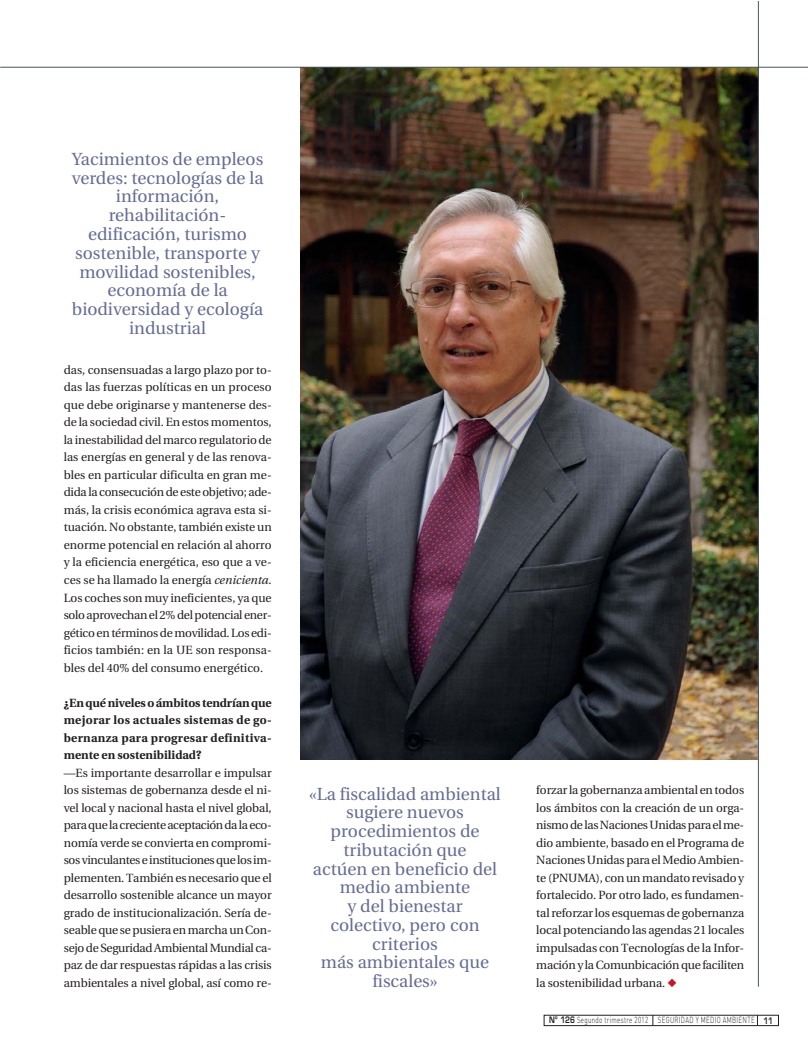
<style>
.page{position:relative;width:808px;height:1053px;background:#fff}
.page>*{position:absolute;margin:0;border:0;box-sizing:border-box;transform-origin:0 0}
.t1{font:17.5px/18.8px "Utopia";color:#656c95;text-align:center}
.t2{font:11.88px/17.5px "Utopia";letter-spacing:-.01em;color:#231f20;text-align:justify}
.t3{font:700 11.88px/17.5px "Utopia";letter-spacing:.025em;color:#231f20;text-align:justify}
.t4{font:300 8.75px "DIN";letter-spacing:.05em;color:#231f20;scale:.7 1}
.s1{font-style:italic}
.s2{color:#ce171e}
.s3{font-family:"Eurostile";font-weight:600}
</style>
<div class="page">
<img style="left:300px;top:68px;width:458px;height:691px">
<hr style="left:0;top:67px;width:808px;height:1px;background:#455560">
<hr style="left:758px;top:1px;width:1px;height:985px;background:#455560">
<div style="left:544px;top:1014px;width:234px;height:11px;border:1px solid #231f20"></div>
<h1 class="t1" style="left:72px;top:151px;width:193px">Yacimientos de empleos verdes: tecnologías de la información, rehabilitación&shy;edificación, turismo sostenible, transporte y movilidad sostenibles, economía de la biodiversidad y ecología industrial</h1>
<p class="t2" style="left:64px;top:362px;width:209px">das, consensuadas a largo plazo por to&shy;das las fuerzas políticas en un proceso que debe originarse y mantenerse des&shy;de la sociedad civil. En estos momentos, la inestabilidad del marco regulatorio de las energías en general y de las renova&shy;bles en particular dificulta en gran me&shy;dida la consecución de este objetivo; ade&shy;más, la crisis económica agrava esta si&shy;tuación. No obstante, también existe un enorme potencial en relación al ahorro y la eficiencia energética, eso que a ve&shy;ces se ha llamado la energía <span class="s1">cenicienta</span>.<br>Los coches son muy ineficientes, ya que solo aprovechan el 2% del potencial ener&shy;gético en términos de movilidad. Los edi&shy;ficios también: en la UE son responsa&shy;bles del 40% del consumo energético.</p>
<p class="t3" style="left:64px;top:694px;width:209px">¿En qué niveles o ámbitos tendrían que mejorar los actuales sistemas de go&shy;bernanza para progresar definitiva&shy;mente en sostenibilidad?</p>
<p class="t2" style="left:64px;top:764px;width:209px">—Es importante desarrollar e impulsar los sistemas de gobernanza desde el ni&shy;vel local y nacional hasta el nivel global, para que la creciente aceptación da la eco&shy;nomía verde se convierta en compromi&shy;sos vinculantes e instituciones que los im&shy;plementen. También es necesario que el desarrollo sostenible alcance un mayor grado de institucionalización. Sería de&shy;seable que se pusiera en marcha un Con&shy;sejo de Seguridad Ambiental Mundial ca&shy;paz de dar respuestas rápidas a las crisis ambientales a nivel global, así como re-</p>
<h1 class="t1" style="left:309px;top:785px;width:193px">«La fiscalidad ambiental sugiere nuevos procedimientos de tributación que<br>actúen en beneficio del medio ambiente<br>y del bienestar colectivo, pero con criterios<br>más ambientales que fiscales»</h1>
<p class="t2" style="left:536px;top:782px;width:209px">forzar la gobernanza ambiental en todos los ámbitos con la creación de un orga&shy;nismo de las Naciones Unidas para el me&shy;dio ambiente, basado en el Programa de Naciones Unidas para el Medio Ambien&shy;te (PNUMA), con un mandato revisado y fortalecido. Por otro lado, es fundamen&shy;tal reforzar los esquemas de gobernanza local potenciando las agendas 21 locales impulsadas con Tecnologías de la Infor&shy;mación y la Comunbicación que faciliten la sostenibilidad urbana. <span class="s2">◆</span></p>
<p class="t4" style="left:549px;top:1017px;width:322px"><span class="s3">Nº 126</span> Segundo trimestre 2012 SEGURIDAD Y MEDIO AMBIENTE <span class="s3">11</span></p>
</div>
